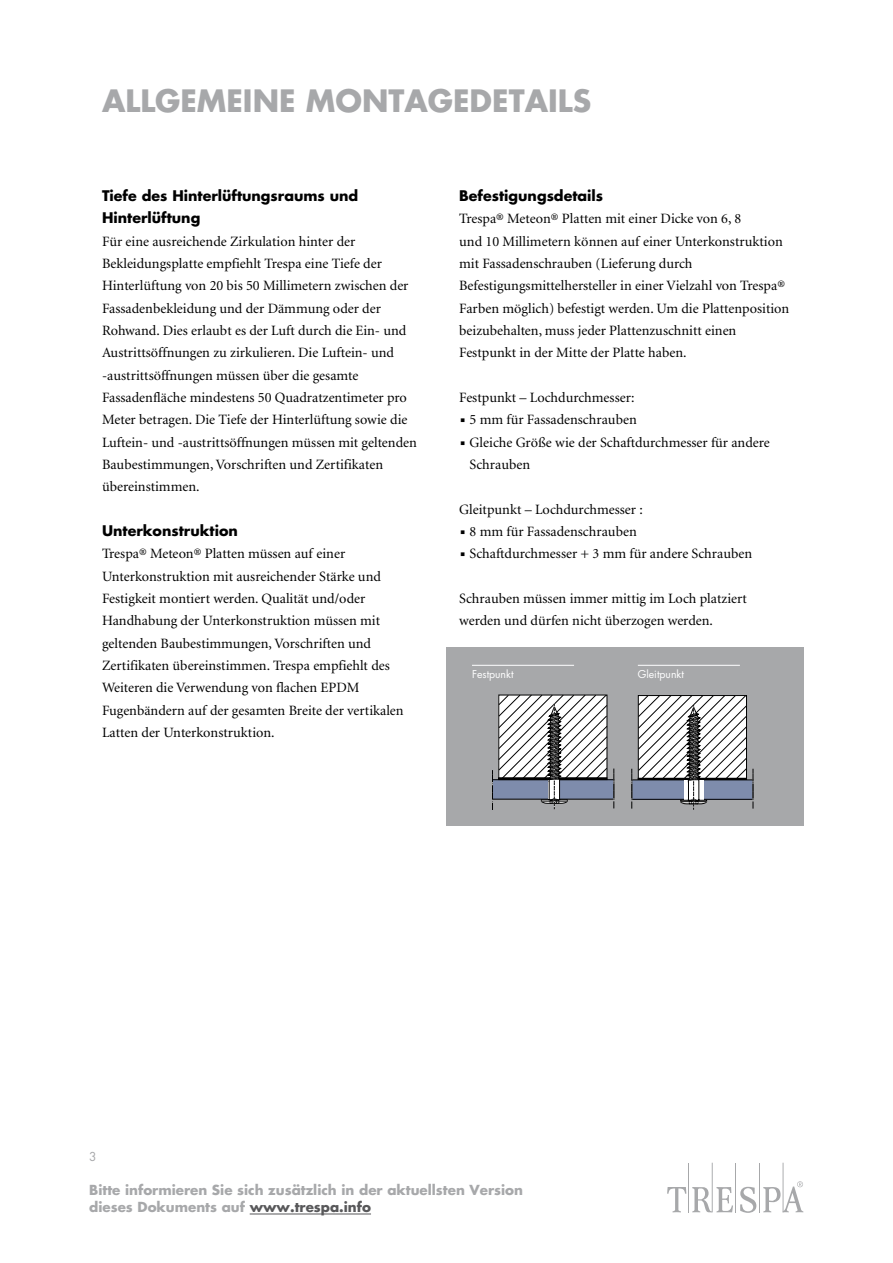
<style>
.page{position:relative;width:893px;height:1263px;background:#fff}
.page>*{position:absolute;margin:0;border:0;box-sizing:border-box;transform-origin:0 0}
.t1{font:700 30px "TR Futura";color:#a7a8aa}
.t2{font:14.25px/22.4px "TR Minion";color:#000}
.t3{font:700 14.25px/22.4px "TR Futura";color:#000}
.t4{font:700 13.5px/16.5px "TR Futura";color:#a7a8aa}
.t5{font:12px "TR Futura";color:#a7a8aa}
.t6{font:10.8px "Futura";color:#000}
.t7{font:10.5px "TR Futura";color:#fff}
.s1{color:#58585a}
</style>
<div class="page">
<hr style="left:759px;top:1163px;width:1px;height:49px;background:#a7a8aa">
<hr style="left:783px;top:1163px;width:1px;height:49px;background:#a7a8aa">
<hr style="left:735px;top:1163px;width:1px;height:49px;background:#a7a8aa">
<hr style="left:712px;top:1163px;width:1px;height:49px;background:#a7a8aa">
<hr style="left:688px;top:1163px;width:1px;height:49px;background:#a7a8aa">
<svg style="left:740px;top:1187px;width:16px;height:26px"></svg>
<svg style="left:667px;top:1187px;width:19px;height:25px"></svg>
<svg style="left:692px;top:1187px;width:41px;height:25px"></svg>
<svg style="left:763px;top:1181px;width:40px;height:31px"></svg>
<hr style="left:250px;top:1213px;width:121px;height:1px;background:#58585a">
<div style="left:446px;top:647px;width:358px;height:179px;background:#a7a8aa"></div>
<svg style="left:631px;top:695px;width:123px;height:115px"></svg>
<svg style="left:492px;top:694px;width:122px;height:116px"></svg>
<hr style="left:472px;top:665px;width:102px;height:1px;background:#fff">
<hr style="left:638px;top:665px;width:102px;height:1px;background:#fff">
<h1 class="t1" style="left:102px;top:80px;width:487px">Allgemeine Montagedetails</h1>
<p class="t3" style="left:102px;top:184px;width:258px">Tiefe des Hinterlüftungsraums und<br>Hinterlüftung</p>
<p class="t2" style="left:102px;top:230px;width:316px">Für eine ausreichende Zirkulation hinter der Bekleidungsplatte empfiehlt Trespa eine Tiefe der Hinterlüftung von 20 bis 50 Millimetern zwischen der Fassadenbekleidung und der Dämmung oder der Rohwand. Dies erlaubt es der Luft durch die Ein- und Austrittsöffnungen zu zirkulieren. Die Luftein- und -austrittsöffnungen müssen über die gesamte Fassadenfläche mindestens 50 Quadratzentimeter pro Meter betragen. Die Tiefe der Hinterlüftung sowie die Luftein- und -austrittsöffnungen müssen mit geltenden Baubestimmungen, Vorschriften und Zertifikaten übereinstimmen.</p>
<p class="t3" style="left:102px;top:519px;width:137px">Unterkonstruktion</p>
<p class="t2" style="left:102px;top:543px;width:303px">Trespa® Meteon® Platten müssen auf einer Unterkonstruktion mit ausreichender Stärke und Festigkeit montiert werden. Qualität und/oder Handhabung der Unterkonstruktion müssen mit geltenden Baubestimmungen, Vorschriften und Zertifikaten übereinstimmen. Trespa empfiehlt des Weiteren die Verwendung von flachen EPDM Fugenbändern auf der gesamten Breite der vertikalen Latten der Unterkonstruktion.</p>
<p class="t3" style="left:459px;top:184px;width:145px">Befestigungsdetails</p>
<p class="t2" style="left:459px;top:208px;width:332px">Trespa® Meteon® Platten mit einer Dicke von 6, 8<br>und 10 Millimetern können auf einer Unterkonstruktion mit Fassadenschrauben (Lieferung durch Befestigungsmittelhersteller in einer Vielzahl von Trespa® Farben möglich) befestigt werden. Um die Plattenposition beizubehalten, muss jeder Plattenzuschnitt einen Festpunkt in der Mitte der Platte haben.</p>
<p class="t2" style="left:459px;top:387px;width:177px">Festpunkt – Lochdurchmesser:</p>
<p class="t2" style="left:459px;top:409px;width:179px">防 5 mm für Fassadenschrauben</p>
<p class="t2" style="left:459px;top:431px;width:312px">防 Gleiche Größe wie der Schaftdurchmesser für andere</p>
<p class="t2" style="left:470px;top:454px;width:62px">Schrauben</p>
<p class="t2" style="left:459px;top:498px;width:294px">Gleitpunkt – Lochdurchmesser :<br>防 8 mm für Fassadenschrauben<br>防 Schaftdurchmesser + 3 mm für andere Schrauben</p>
<p class="t2" style="left:459px;top:588px;width:289px">Schrauben müssen immer mittig im Loch platziert werden und dürfen nicht überzogen werden.</p>
<p class="t6" style="left:726px;top:432px;width:7px">c</p>
<p class="t7" style="left:472px;top:667px;width:43px">Festpunkt</p>
<p class="t7" style="left:638px;top:667px;width:48px">Gleitpunkt</p>
<p class="t5" style="left:89px;top:1148px;width:9px">3</p>
<p class="t4" style="left:89px;top:1182px;width:435px">Bitte informieren Sie sich zusätzlich in der aktuellsten Version dieses Dokuments auf <span class="s1">www.trespa.info</span></p>
</div>
